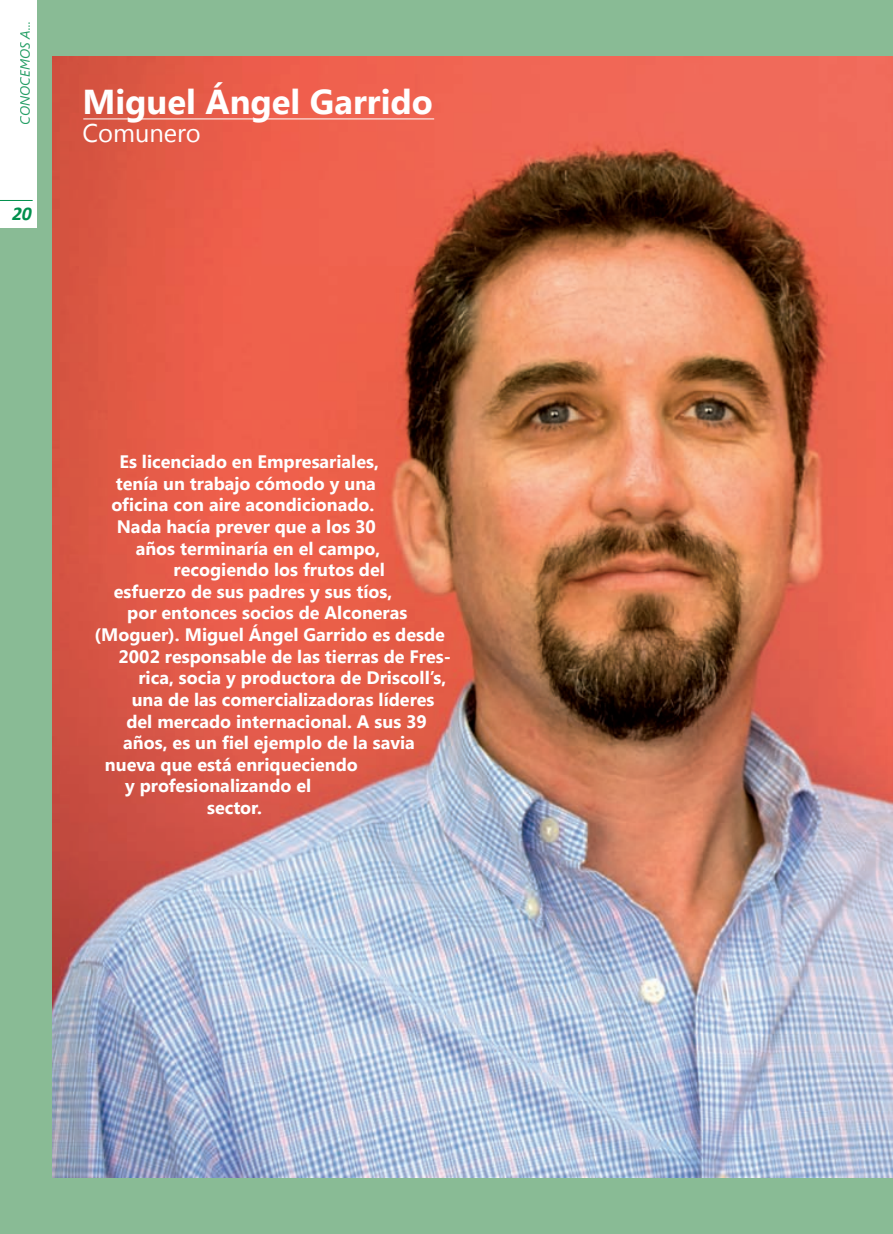
<style>
.page{position:relative;width:893px;height:1234px;background:#fff}
.page>*{position:absolute;margin:0;border:0;box-sizing:border-box;transform-origin:0 0}
.t1{font:700 34.5px "Segoe UI";color:#fff}
.t2{font:25.5px "Segoe UI";color:#fff}
.t3{font:italic 700 19.5px "Calibri";color:#008f4c}
.t4{font:700 18px "Segoe UI";color:#fff}
.t5{font:italic 13.5px "Segoe UI";color:#008f4c}
</style>
<div class="page">
<div style="left:0;top:0;width:893px;height:1233px;background:#89bb95"></div>
<div style="left:0;top:0;width:36px;height:227px;background:#fff"></div>
<hr style="left:0;top:200px;width:33px;height:1px;background:#008f4c">
<img style="left:52px;top:57px;width:841px;height:1119px">
<hr style="left:83px;top:118px;width:351px;height:1px;background:#fff">
<p class="t5" style="left:16px;top:125px;width:105px;rotate:-90deg">CONOCEMOS A...</p>
<p class="t3" style="left:12px;top:201px;width:21px">20</p>
<h1 class="t1" style="left:82px;top:77px;width:352px">Miguel Ángel Garrido</h1>
<h2 class="t2" style="left:82px;top:116px;width:120px">Comunero</h2>
<p class="t4" style="left:119px;top:449px;width:261px">Es licenciado en Empresariales,</p>
<p class="t4" style="left:116px;top:470px;width:262px">tenía un trabajo cómodo y una</p>
<p class="t4" style="left:111px;top:492px;width:264px">oficina con aire acondicionado.</p>
<p class="t4" style="left:117px;top:513px;width:261px">Nada hacía prever que a los 30</p>
<p class="t4" style="left:136px;top:535px;width:246px">años terminaría en el campo,</p>
<p class="t4" style="left:174px;top:557px;width:213px">recogiendo los frutos del</p>
<p class="t4" style="left:114px;top:578px;width:280px">esfuerzo de sus padres y sus tíos,</p>
<p class="t4" style="left:127px;top:600px;width:282px">por entonces socios de Alconeras</p>
<p class="t4" style="left:94px;top:621px;width:352px">(Moguer). Miguel Ángel Garrido es desde</p>
<p class="t4" style="left:119px;top:643px;width:334px">2002 responsable de las tierras de Fres-</p>
<p class="t4" style="left:138px;top:665px;width:310px">rica, socia y productora de Driscoll’s,</p>
<p class="t4" style="left:132px;top:686px;width:304px">una de las comercializadoras líderes</p>
<p class="t4" style="left:126px;top:708px;width:302px">del mercado internacional. A sus 39</p>
<p class="t4" style="left:123px;top:729px;width:293px">años, es un fiel ejemplo de la savia</p>
<p class="t4" style="left:105px;top:751px;width:254px">nueva que está enriqueciendo</p>
<p class="t4" style="left:125px;top:773px;width:188px">y profesionalizando el</p>
<p class="t4" style="left:207px;top:794px;width:56px">sector.</p>
</div>
